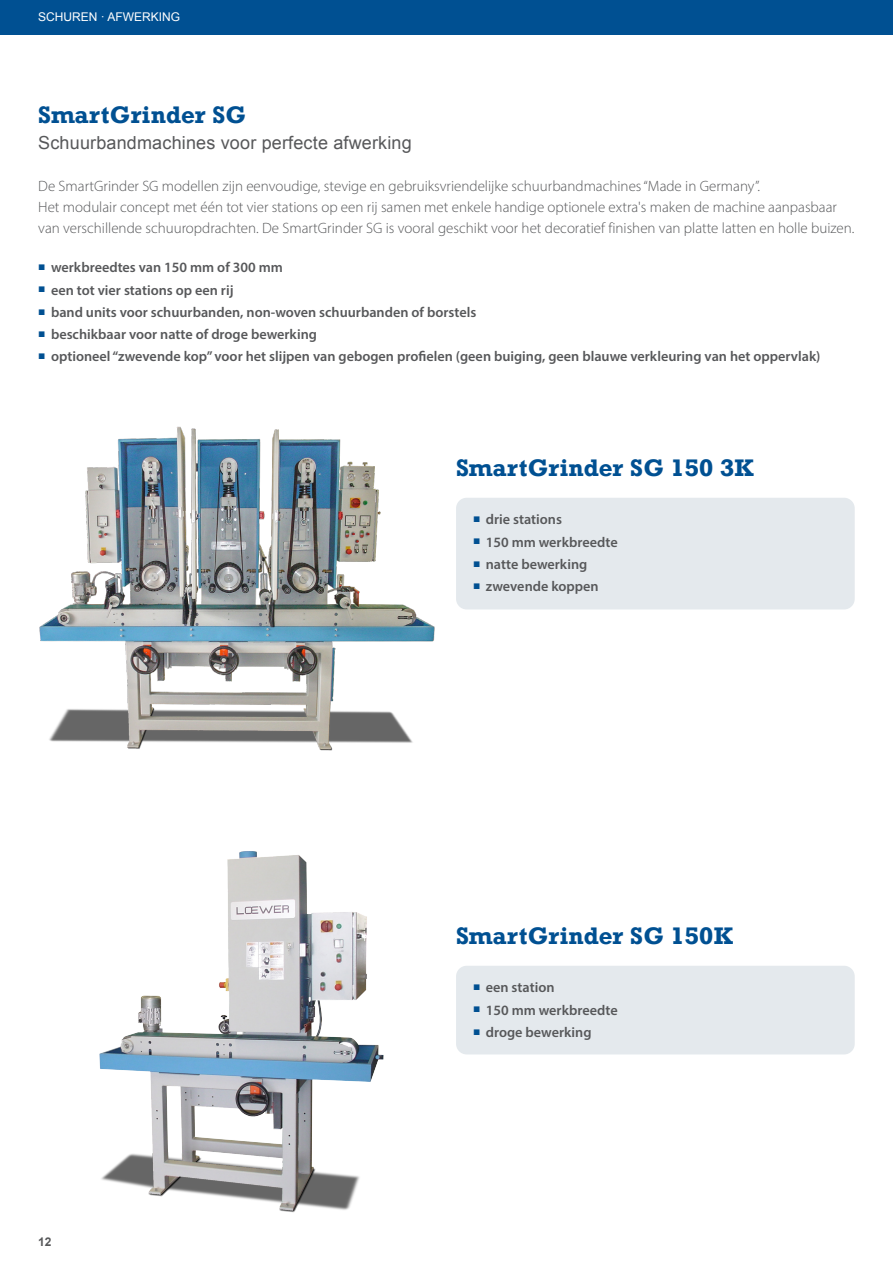
<style>
.page{position:relative;width:893px;height:1263px;background:#fff}
.page>*{position:absolute;margin:0;border:0;box-sizing:border-box;transform-origin:0 0}
.Löwer-Produkt-Name{font:700 22.5px "Rockwell";letter-spacing:.01em;color:#005092}
.Löwer-Produkt-Intro{font:18px "Arial";letter-spacing:.01em;color:#57585a}
.Löwer-Produkt-Text{font:300 15px "Myriad Pro";color:#57585a}
.t1{font:600 14.25px "Myriad Pro";color:#57585a}
.Copytext{font:12px "Arial";color:#fff}
.t2{font:700 12px "Arial";color:#57585a}
</style>
<div class="page">
<div style="left:456px;top:498px;width:399px;height:111px;background:#e4e9ed;border-radius:11px"></div>
<div style="left:456px;top:966px;width:399px;height:88px;background:#e4e9ed;border-radius:11px"></div>
<div style="left:0;top:0;width:893px;height:34px;background:#005092"></div>
<img style="left:39px;top:426px;width:396px;height:325px">
<img style="left:99px;top:851px;width:285px;height:362px">
<p class="Copytext" style="left:38px;top:9px;width:144px">SCHUREN · AFWERKING</p>
<p class="Löwer-Produkt-Name" style="left:38px;top:100px;width:209px">SmartGrinder SG</p>
<p class="Löwer-Produkt-Intro" style="left:38px;top:131px;width:375px">Schuurbandmachines voor perfecte afwerking</p>
<p class="Löwer-Produkt-Text" style="left:38px;top:177px;width:723px">De SmartGrinder SG modellen zijn eenvoudige, stevige en gebruiksvriendelijke schuurbandmachines “Made in Germany”.</p>
<p class="Löwer-Produkt-Text" style="left:38px;top:198px;width:800px">Het modulair concept met één tot vier stations op een rij samen met enkele handige optionele extra's maken de machine aanpasbaar</p>
<p class="Löwer-Produkt-Text" style="left:38px;top:219px;width:818px">van verschillende schuuropdrachten. De SmartGrinder SG is vooral geschikt voor het decoratief finishen van platte latten en holle buizen.</p>
<p class="t1" style="left:38px;top:259px;width:246px"><sup>■</sup> werkbreedtes van 150 mm of 300 mm</p>
<p class="t1" style="left:38px;top:281px;width:197px"><sup>■</sup> een tot vier stations op een rij</p>
<p class="t1" style="left:38px;top:303px;width:440px"><sup>■</sup> band units voor schuurbanden, non-woven schuurbanden of borstels</p>
<p class="t1" style="left:38px;top:325px;width:280px"><sup>■</sup> beschikbaar voor natte of droge bewerking</p>
<p class="t1" style="left:38px;top:348px;width:784px"><sup>■</sup> optioneel “zwevende kop” voor het slijpen van gebogen profielen (geen buiging, geen blauwe verkleuring van het oppervlak)</p>
<p class="Löwer-Produkt-Name" style="left:456px;top:453px;width:299px">SmartGrinder SG 150 3K</p>
<p class="t1" style="left:473px;top:510px;width:90px"><sup>■</sup> drie stations</p>
<p class="t1" style="left:473px;top:533px;width:146px"><sup>■</sup> 150 mm werkbreedte</p>
<p class="t1" style="left:473px;top:555px;width:116px"><sup>■</sup> natte bewerking</p>
<p class="t1" style="left:473px;top:577px;width:127px"><sup>■</sup> zwevende koppen</p>
<p class="t2" style="left:38px;top:1234px;width:15px">12</p>
<p class="Löwer-Produkt-Name" style="left:456px;top:921px;width:278px">SmartGrinder SG 150K</p>
<p class="t1" style="left:473px;top:978px;width:83px"><sup>■</sup> een station</p>
<p class="t1" style="left:473px;top:1001px;width:146px"><sup>■</sup> 150 mm werkbreedte</p>
<p class="t1" style="left:473px;top:1023px;width:120px"><sup>■</sup> droge bewerking</p>
</div>
